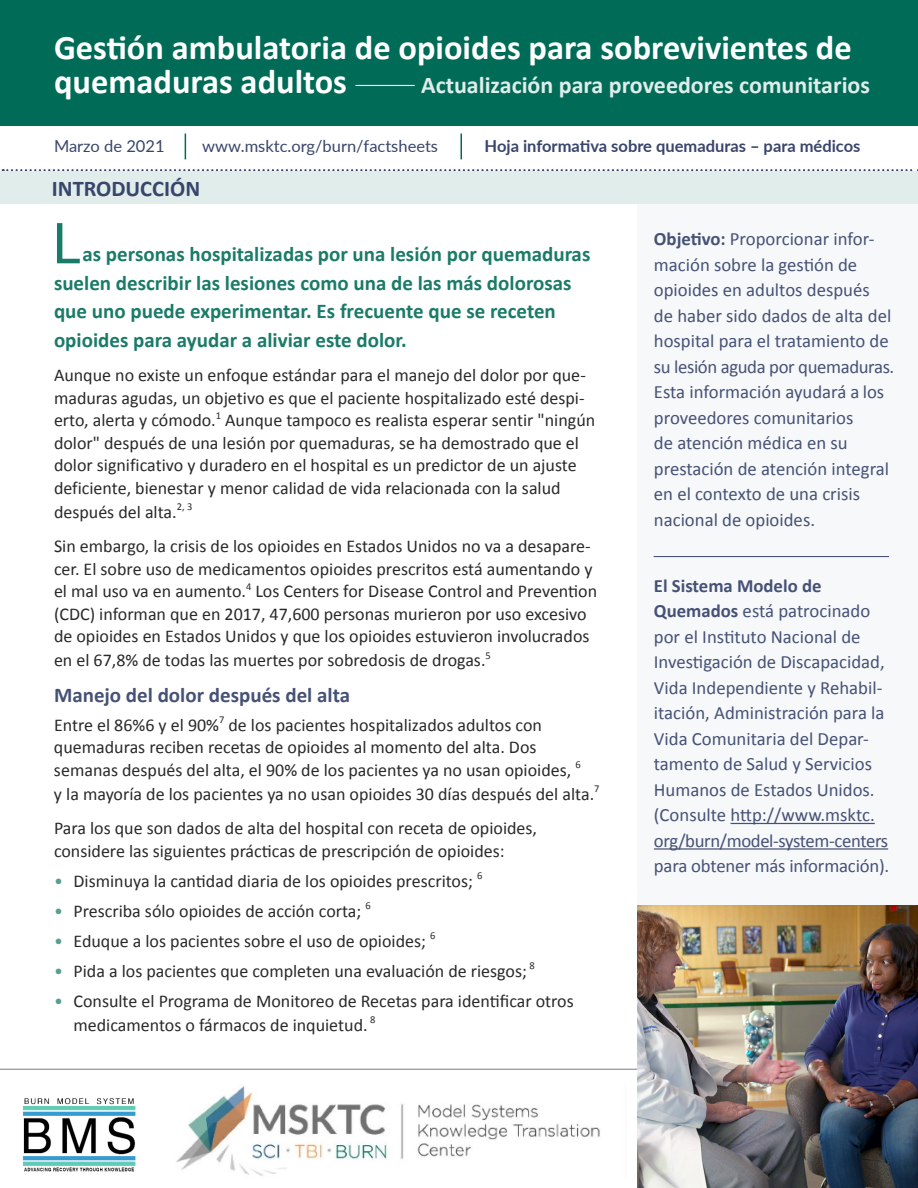
<style>
.page{position:relative;width:918px;height:1188px;background:#fff}
.page>*{position:absolute;margin:0;border:0;box-sizing:border-box;transform-origin:0 0}
.t1{font:56.1px "Lato";color:#1a7b68}
.t2{font:700 34.5px/34.5px "Calibri";color:#fff}
.t3{font:700 24px "Calibri";color:#e0edeb}
.t4{font:700 22.5px "Calibri";color:#39456b}
.t5{font:700 21px/28.5px "Calibri";color:#1a7b68}
.t6{font:700 21px "Calibri";color:#465176}
.t7{font:18.75px/25.5px "Calibri";color:#465176}
.t8{font:18px/22.8px "Calibri";color:#292929}
.t9{font:700 16.5px "Lato";color:#39456b}
.t10{font:16.5px "Lato";color:#39456b}
.s1{font-weight:700}
.s2{color:#599f92}
</style>
<div class="page">
<div style="left:637px;top:171px;width:281px;height:734px;background:#f6f8f9"></div>
<hr style="left:0;top:1069px;width:652px;height:1px;background:#757892">
<div style="left:0;top:0;width:918px;height:125px;background:#006c57"></div>
<img style="left:22px;top:1098px;width:114px;height:74px">
<hr style="left:730px;top:823px;width:145px;height:1px;background:#465176">
<hr style="left:654px;top:848px;width:234px;height:2px;background:#465176">
<hr style="left:654px;top:556px;width:235px;height:1px;background:#39456b">
<svg style="left:3px;top:169px;width:915px;height:2px"></svg>
<hr style="left:356px;top:85px;width:59px;height:1px;background:#fff">
<svg style="left:185px;top:134px;width:1px;height:25px"></svg>
<hr style="left:460px;top:134px;width:2px;height:25px;background:#006c57">
<div style="left:0;top:171px;width:918px;height:33px;background:#e0edeb"></div>
<img style="left:637px;top:905px;width:281px;height:283px">
<img style="left:176px;top:1086px;width:424px;height:90px">
<h1 class="t2" style="left:54px;top:30px;width:799px">Gestión ambulatoria de opioides para sobrevivientes de quemaduras adultos</h1>
<p class="t3" style="left:421px;top:70px;width:450px">Actualización para proveedores comunitarios</p>
<p class="t10" style="left:54px;top:134px;width:112px">Marzo de 2021</p>
<p class="t10" style="left:202px;top:134px;width:237px">www.msktc.org/burn/factsheets</p>
<p class="t9" style="left:485px;top:134px;width:377px">Hoja informativa sobre quemaduras – para médicos</p>
<h2 class="t4" style="left:52px;top:174px;width:150px">INTRODUCCIÓN</h2>
<p class="t1" style="left:52px;top:203px;width:30px">L</p>
<p class="t7" style="left:654px;top:226px;width:242px"><span class="s1">Objetivo:</span> Proporcionar infor&shy;mación sobre la gestión de opioides en adultos después<br>de haber sido dados de alta del hospital para el tratamiento de su lesión aguda por quemaduras.<br>Esta información ayudará a los proveedores comunitarios<br>de atención médica en su prestación de atención integral en el contexto de una crisis nacional de opioides.</p>
<p class="t5" style="left:54px;top:240px;width:538px;text-indent:28px">as personas hospitalizadas por una lesión por quemaduras suelen describir las lesiones como una de las más dolorosas que uno puede experimentar. Es frecuente que se receten opioides para ayudar a aliviar este dolor.</p>
<p class="t8" style="left:54px;top:364px;width:543px">Aunque no existe un enfoque estándar para el manejo del dolor por que&shy;maduras agudas, un objetivo es que el paciente hospitalizado esté despi&shy;erto, alerta y cómodo.<sup>1</sup> Aunque tampoco es realista esperar sentir "ningún dolor" después de una lesión por quemaduras, se ha demostrado que el dolor significativo y duradero en el hospital es un predictor de un ajuste deficiente, bienestar y menor calidad de vida relacionada con la salud después del alta.<sup>2,</sup> <sup>3</sup></p>
<p class="t8" style="left:54px;top:535px;width:545px">Sin embargo, la crisis de los opioides en Estados Unidos no va a desapare&shy;cer. El sobre uso de medicamentos opioides prescritos está aumentando y el mal uso va en aumento.<sup>4</sup> Los Centers for Disease Control and Prevention (CDC) informan que en 2017, 47,600 personas murieron por uso excesivo de opioides en Estados Unidos y que los opioides estuvieron involucrados en el 67,8% de todas las muertes por sobredosis de drogas.<sup>5</sup></p>
<h2 class="t6" style="left:54px;top:682px;width:298px">Manejo del dolor después del alta</h2>
<p class="t8" style="left:54px;top:714px;width:547px">Entre el 86%6 y el 90%<sup>7</sup> de los pacientes hospitalizados adultos con quemaduras reciben recetas de opioides al momento del alta. Dos semanas después del alta, el 90% de los pacientes ya no usan opioides, <sup>6<br></sup>y la mayoría de los pacientes ya no usan opioides 30 días después del alta.<sup>7</sup></p>
<p class="t8" style="left:54px;top:817px;width:485px">Para los que son dados de alta del hospital con receta de opioides, considere las siguientes prácticas de prescripción de opioides:</p>
<p class="t8" style="left:54px;top:870px;width:430px"><span class="s2">•</span> Disminuya la cantidad diaria de los opioides prescritos; <sup>6</sup></p>
<p class="t8" style="left:54px;top:900px;width:318px"><span class="s2">•</span> Prescriba sólo opioides de acción corta; <sup>6</sup></p>
<p class="t8" style="left:54px;top:930px;width:383px"><span class="s2">•</span> Eduque a los pacientes sobre el uso de opioides; <sup>6</sup></p>
<p class="t8" style="left:54px;top:960px;width:482px"><span class="s2">•</span> Pida a los pacientes que completen una evaluación de riesgos; <sup>8</sup></p>
<p class="t8" style="left:73px;top:989px;width:502px;line-height:24px;text-indent:-19px"><span class="s2">•</span> Consulte el Programa de Monitoreo de Recetas para identificar otros medicamentos o fármacos de inquietud. <sup>8</sup></p>
<p class="t7" style="left:654px;top:573px;width:237px"><span class="s1">El Sistema Modelo de<br>Quemados</span> está patrocinado por el Instituto Nacional de<br>Investigación de Discapacidad,<br>Vida Independiente y Rehabil&shy;itación, Administración para la<br>Vida Comunitaria del Depar&shy;tamento de Salud y Servicios<br>Humanos de Estados Unidos. (Consulte http://www.msktc. org/burn/model-system-centers para obtener más información).</p>
</div>
